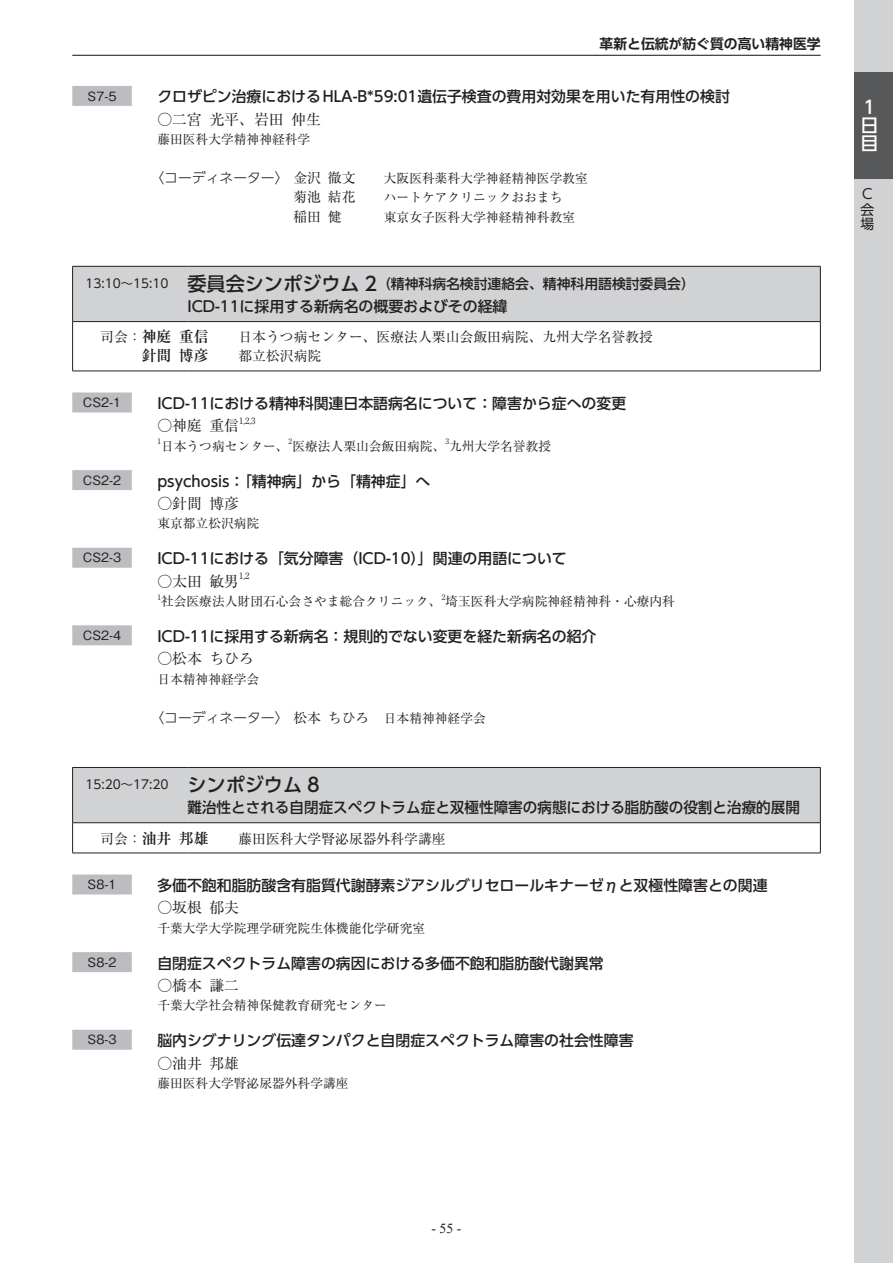
<style>
.page{position:relative;width:893px;height:1263px;background:#fff}
.page>*{position:absolute;margin:0;border:0;box-sizing:border-box;transform-origin:0 0}
.pg-03-2-セッション名{font:500 19.2px "UD Shin Go Pr 6 N";color:#231f20}
.t1{font:500 18px/18px "UD Shin Go Pr 6 N";color:#fff}
.pg-08-演題名{font:500 14.85px "UD Shin Go Pr 6 N";color:#231f20}
.pg-05-セッションタイトル{font:500 14.85px "UD Shin Go Pr 6 N";color:#231f20}
.pg-09-演者{font:14.85px "Ryumin Pr 6 N";color:#231f20}
.pg-06-司会{font:700 14.85px "Ryumin Pr 6 N";color:#231f20}
.pg-06-司会-2{font:13.8px "Ryumin Pr 6 N";color:#231f20}
.pg-12-コーディネーター{font:300 13.8px "UD Shin Go Pr 6 N";color:#231f20}
.pg-03-2-セッション名-2{font:500 13.8px "UD Shin Go Pr 6 N";color:#231f20}
.t2{font:700 13.8px "UD Shin Go Pr 6 N De";color:#231f20}
.pg-12-コーディネーター-2{font:13.8px "Ryumin Pr 6 N";color:#231f20}
.t3{font:13.8px "Times New Roman";color:#231f20}
.t4{font:13.8px/15.5px "UD Shin Go Pr 6 N";color:#231f20;text-align:center}
.pg-10-所属{font:12.75px "Ryumin Pr 6 N";color:#231f20}
.pg-12-コーディネーター-3{font:12.75px "Ryumin Pr 6 N";color:#231f20}
.pg-07-演題番号{font:500 12.75px "Gothic BBB Pr 6 N";color:#231f20}
.pg-02-時間{font:12.15px "UD Shin Go Pr 6 N";color:#231f20}
.pg-09-演者-2{font:8.7px "Ryumin Pr 6 N";color:#231f20}
.pg-10-所属-2{font:7.5px "Ryumin Pr 6 N";color:#231f20}
.s1{font-family:"Ryumin Pr 6 N";font-weight:400}
.s2{font-size:19.2px}
.s3{font-weight:400;font-size:13.8px}
.s4{font-family:"Ryumin Pr 6 N";font-weight:400;font-size:12.75px}
</style>
<div class="page">
<hr style="left:72px;top:55px;width:749px;height:1px;background:#231f20">
<div style="left:855px;top:0;width:38px;height:1263px;background:#d1d2d4"></div>
<div style="left:855px;top:72px;width:38px;height:107px;background:#57585a"></div>
<div style="left:72px;top:86px;width:60px;height:20px;background:#bcbdc0"></div>
<div style="left:73px;top:267px;width:747px;height:54px;background:#d1d2d4"></div>
<hr style="left:187px;top:266px;width:634px;height:1px;background:#231f20">
<hr style="left:72px;top:266px;width:115px;height:1px;background:#231f20">
<hr style="left:72px;top:267px;width:1px;height:54px;background:#231f20">
<hr style="left:820px;top:267px;width:1px;height:54px;background:#231f20">
<hr style="left:72px;top:321px;width:115px;height:1px;background:#231f20">
<hr style="left:72px;top:322px;width:1px;height:49px;background:#231f20">
<hr style="left:187px;top:321px;width:634px;height:1px;background:#231f20">
<hr style="left:820px;top:322px;width:1px;height:49px;background:#231f20">
<hr style="left:72px;top:371px;width:115px;height:1px;background:#231f20">
<hr style="left:187px;top:371px;width:634px;height:1px;background:#231f20">
<div style="left:72px;top:392px;width:60px;height:20px;background:#bcbdc0"></div>
<div style="left:72px;top:470px;width:60px;height:20px;background:#bcbdc0"></div>
<div style="left:72px;top:548px;width:60px;height:20px;background:#bcbdc0"></div>
<div style="left:72px;top:625px;width:60px;height:20px;background:#bcbdc0"></div>
<div style="left:73px;top:768px;width:747px;height:54px;background:#d1d2d4"></div>
<hr style="left:187px;top:767px;width:634px;height:1px;background:#231f20">
<hr style="left:72px;top:767px;width:115px;height:1px;background:#231f20">
<hr style="left:72px;top:768px;width:1px;height:54px;background:#231f20">
<hr style="left:820px;top:768px;width:1px;height:54px;background:#231f20">
<hr style="left:72px;top:822px;width:115px;height:1px;background:#231f20">
<hr style="left:72px;top:823px;width:1px;height:30px;background:#231f20">
<hr style="left:187px;top:822px;width:634px;height:1px;background:#231f20">
<hr style="left:820px;top:823px;width:1px;height:30px;background:#231f20">
<hr style="left:72px;top:853px;width:115px;height:1px;background:#231f20">
<hr style="left:187px;top:853px;width:634px;height:1px;background:#231f20">
<div style="left:72px;top:874px;width:60px;height:20px;background:#bcbdc0"></div>
<div style="left:72px;top:952px;width:60px;height:20px;background:#bcbdc0"></div>
<div style="left:72px;top:1030px;width:60px;height:20px;background:#bcbdc0"></div>
<p class="t2" style="left:600px;top:33px;width:223px">革新と伝統が紡ぐ質の高い精神医学</p>
<p class="pg-07-演題番号" style="left:88px;top:85px;width:30px">S7-5</p>
<p class="pg-08-演題名" style="left:157px;top:85px;width:574px">クロザピン治療におけるHLA-B*59:01遺伝子検査の費用対効果を用いた有用性の検討</p>
<p class="pg-09-演者" style="left:157px;top:107px;width:165px">○二宮 光平、岩田 仲生</p>
<p class="pg-10-所属" style="left:157px;top:129px;width:155px">藤田医科大学精神神経科学</p>
<p class="pg-12-コーディネーター" style="left:150px;top:167px;width:207px">〈コーディネーター〉 <span class="s1">金沢 徹文</span></p>
<p class="pg-12-コーディネーター-3" style="left:384px;top:169px;width:206px">大阪医科薬科大学神経精神医学教室</p>
<p class="pg-12-コーディネーター-2" style="left:293px;top:186px;width:64px">菊池 結花</p>
<p class="pg-12-コーディネーター-3" style="left:384px;top:188px;width:180px">ハートケアクリニックおおまち</p>
<p class="pg-12-コーディネーター-2" style="left:293px;top:206px;width:50px">稲田 健</p>
<p class="pg-12-コーディネーター-3" style="left:384px;top:207px;width:193px">東京女子医科大学神経精神科教室</p>
<p class="pg-02-時間" style="left:85px;top:273px;width:85px">13:10～15:10</p>
<p class="pg-03-2-セッション名-2" style="left:187px;top:273px;width:509px"><span class="s2">委員会シンポジウム 2</span>（精神科病名検討連絡会、精神科用語検討委員会）</p>
<p class="pg-05-セッションタイトル" style="left:187px;top:294px;width:322px">ICD-11に採用する新病名の概要およびその経緯</p>
<p class="pg-06-司会" style="left:100px;top:325px;width:110px"><span class="s3">司会：</span>神庭 重信</p>
<p class="pg-06-司会-2" style="left:238px;top:326px;width:416px">日本うつ病センター、医療法人栗山会飯田病院、九州大学名誉教授</p>
<p class="pg-06-司会" style="left:100px;top:344px;width:110px"><span class="s3">　　　</span>針間 博彦</p>
<p class="pg-06-司会-2" style="left:238px;top:345px;width:84px">都立松沢病院</p>
<p class="pg-07-演題番号" style="left:83px;top:392px;width:40px">CS2-1</p>
<p class="pg-08-演題名" style="left:157px;top:391px;width:470px">ICD-11における精神科関連日本語病名について：障害から症への変更</p>
<p class="pg-09-演者" style="left:157px;top:414px;width:83px">○神庭 重信</p>
<p class="pg-09-演者-2" style="left:239px;top:414px;width:18px">1,2,3</p>
<p class="pg-10-所属-2" style="left:157px;top:436px;width:5px">1</p>
<p class="pg-10-所属" style="left:161px;top:436px;width:392px">日本うつ病センター、医療法人栗山会飯田病院、九州大学名誉教授</p>
<p class="pg-10-所属-2" style="left:289px;top:436px;width:5px">2</p>
<p class="pg-10-所属-2" style="left:445px;top:436px;width:5px">3</p>
<p class="pg-07-演題番号" style="left:83px;top:470px;width:40px">CS2-2</p>
<p class="pg-08-演題名" style="left:157px;top:469px;width:275px">psychosis：「精神病」から「精神症」へ</p>
<p class="pg-09-演者" style="left:157px;top:492px;width:83px">○針間 博彦</p>
<p class="pg-10-所属" style="left:157px;top:513px;width:104px">東京都立松沢病院</p>
<p class="pg-07-演題番号" style="left:83px;top:547px;width:40px">CS2-3</p>
<p class="pg-08-演題名" style="left:157px;top:546px;width:411px">ICD-11における「気分障害（ICD-10）」関連の用語について</p>
<p class="pg-09-演者" style="left:157px;top:569px;width:83px">○太田 敏男</p>
<p class="pg-09-演者-2" style="left:239px;top:569px;width:12px">1,2</p>
<p class="pg-10-所属-2" style="left:157px;top:591px;width:5px">1</p>
<p class="pg-10-所属" style="left:161px;top:591px;width:515px">社会医療法人財団石心会さやま総合クリニック、埼玉医科大学病院神経精神科・心療内科</p>
<p class="pg-10-所属-2" style="left:442px;top:591px;width:5px">2</p>
<p class="pg-07-演題番号" style="left:83px;top:625px;width:40px">CS2-4</p>
<p class="pg-08-演題名" style="left:157px;top:624px;width:441px">ICD-11に採用する新病名：規則的でない変更を経た新病名の紹介</p>
<p class="pg-09-演者" style="left:157px;top:647px;width:98px">○松本 ちひろ</p>
<p class="pg-10-所属" style="left:157px;top:669px;width:104px">日本精神神経学会</p>
<p class="pg-12-コーディネーター" style="left:150px;top:706px;width:337px">〈コーディネーター〉 <span class="s1">松本 ちひろ</span> <span class="s4">日本精神神経学会</span></p>
<p class="pg-02-時間" style="left:85px;top:774px;width:85px">15:20～17:20</p>
<p class="pg-03-2-セッション名" style="left:187px;top:769px;width:134px">シンポジウム 8</p>
<p class="pg-05-セッションタイトル" style="left:187px;top:795px;width:614px">難治性とされる自閉症スペクトラム症と双極性障害の病態における脂肪酸の役割と治療的展開</p>
<p class="pg-06-司会" style="left:100px;top:826px;width:110px"><span class="s3">司会：</span>油井 邦雄</p>
<p class="pg-06-司会-2" style="left:238px;top:827px;width:209px">藤田医科大学腎泌尿器外科学講座</p>
<p class="pg-07-演題番号" style="left:88px;top:874px;width:30px">S8-1</p>
<p class="pg-08-演題名" style="left:157px;top:873px;width:612px">多価不飽和脂肪酸含有脂質代謝酵素ジアシルグリセロールキナーゼηと双極性障害との関連</p>
<p class="pg-09-演者" style="left:157px;top:896px;width:83px">○坂根 郁夫</p>
<p class="pg-10-所属" style="left:157px;top:918px;width:269px">千葉大学大学院理学研究院生体機能化学研究室</p>
<p class="pg-07-演題番号" style="left:88px;top:952px;width:30px">S8-2</p>
<p class="pg-08-演題名" style="left:157px;top:951px;width:448px">自閉症スペクトラム障害の病因における多価不飽和脂肪酸代謝異常</p>
<p class="pg-09-演者" style="left:157px;top:974px;width:83px">○橋本 謙二</p>
<p class="pg-10-所属" style="left:157px;top:995px;width:231px">千葉大学社会精神保健教育研究センター</p>
<p class="pg-07-演題番号" style="left:88px;top:1029px;width:30px">S8-3</p>
<p class="pg-08-演題名" style="left:157px;top:1028px;width:478px">脳内シグナリング伝達タンパクと自閉症スペクトラム障害の社会性障害</p>
<p class="pg-09-演者" style="left:157px;top:1051px;width:83px">○油井 邦雄</p>
<p class="pg-10-所属" style="left:157px;top:1073px;width:193px">藤田医科大学腎泌尿器外科学講座</p>
<p class="t1" style="left:860px;top:98px;width:18px">1日目</p>
<p class="t4" style="left:862px;top:188px;width:20px">CC<br>C</p>
<p class="t3" style="left:431px;top:1218px;width:31px">- 55 -</p>
</div>
